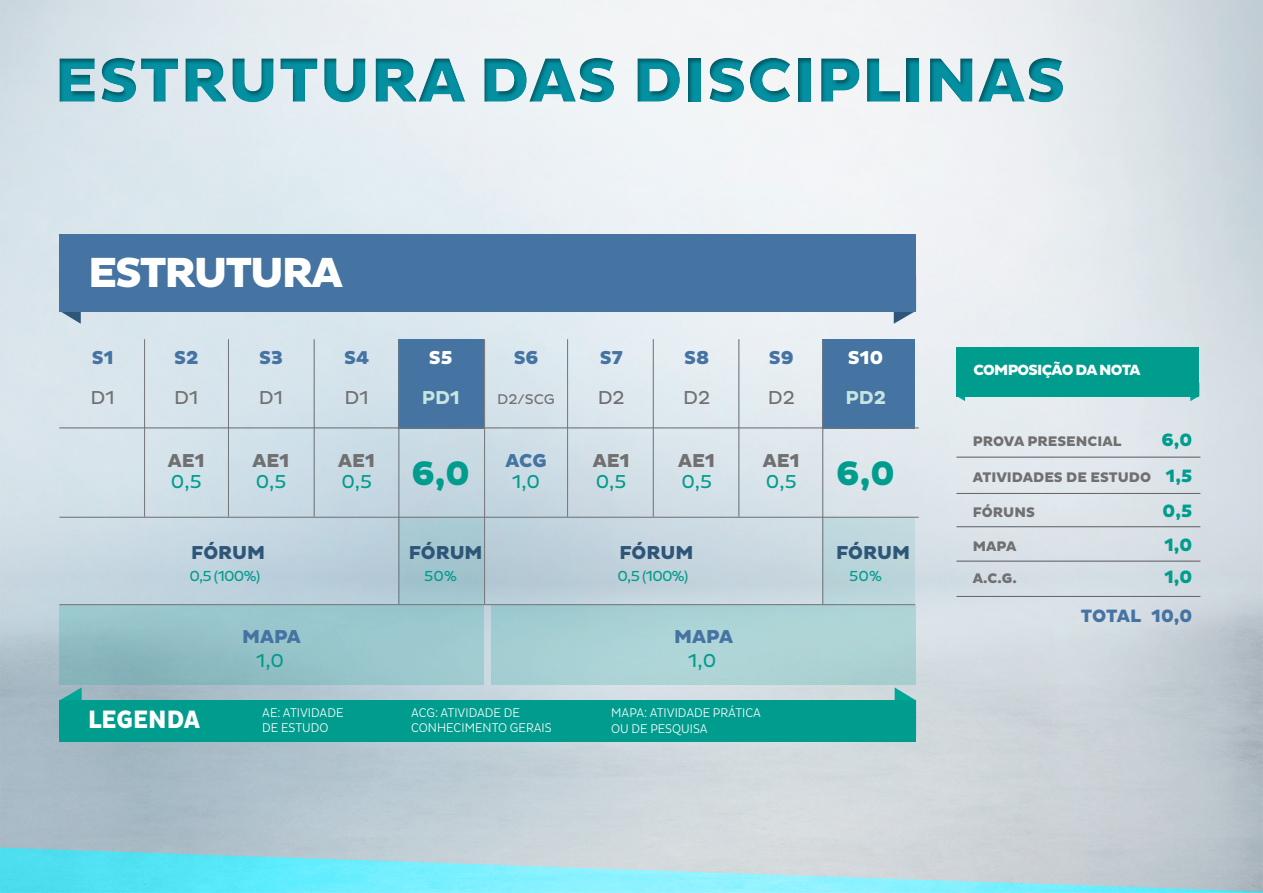
<style>
.page{position:relative;width:1263px;height:893px;background:#fff}
.page>*{position:absolute;margin:0;border:0;box-sizing:border-box;transform-origin:0 0}
.t1{font:800 63.6px "Pluto Sans";letter-spacing:.015em;color:#0490a1}
.t2{font:800 42.9px "Pluto Sans";letter-spacing:-.05em;color:#fff}
.t3{font:800 34.5px "Pluto Sans";color:#009c8d}
.t4{font:800 25.65px "Pluto Sans Cond";color:#fff}
.t5{font:800 19.05px "Pluto Sans";color:#4573a2}
.t6{font:19.05px "Pluto Sans";color:#009c8d}
.t7{font:800 19.05px "Pluto Sans";letter-spacing:-.005em;color:#2e5678}
.t8{font:800 19.05px "Pluto Sans";color:#707070}
.t9{font:19.05px "Pluto Sans";color:#707070}
.t10{font:700 19.05px "Pluto Sans";color:#c7e5e0}
.t11{font:800 19.05px "Pluto Sans";color:#fff}
.t12{font:800 18.15px "Pluto Sans";color:#009c8d}
.t13{font:800 18.15px "Pluto Sans";letter-spacing:-.01em;color:#4573a2}
.t14{font:800 15px "Pluto Sans";letter-spacing:-.05em;color:#fff}
.t15{font:14.85px "Pluto Sans";letter-spacing:-.05em;color:#009c8d}
.t16{font:14.25px "Pluto Sans";color:#707070}
.t17{font:800 14.1px "Pluto Sans";color:#707070}
.t18{font:300 12.9px/15.5px "Pluto Sans Cond";color:#fff}
.s1{font-size:18.15px;color:#009c8d}
</style>
<div class="page">
<img style="left:0;top:0;width:1263px;height:843px">
<div style="left:41px;top:43px;width:1110px;height:81px;background:#000;opacity:.36"></div>
<svg style="left:0;top:843px;width:1263px;height:50px;background:#9cdbe6"></svg>
<hr style="left:956px;top:596px;width:244px;height:1px;background:#646464">
<hr style="left:956px;top:561px;width:244px;height:1px;background:#646464">
<hr style="left:956px;top:526px;width:244px;height:1px;background:#646464">
<hr style="left:956px;top:493px;width:244px;height:1px;background:#646464">
<hr style="left:956px;top:457px;width:244px;height:1px;background:#646464">
<svg style="left:956px;top:396px;width:9px;height:5px"></svg>
<svg style="left:1190px;top:396px;width:9px;height:5px"></svg>
<div style="left:956px;top:347px;width:243px;height:49px;background:#009c8d"></div>
<div style="left:398px;top:339px;width:86px;height:89px;background:#4573a2"></div>
<div style="left:59px;top:605px;width:425px;height:79px;background:linear-gradient(to right,#8cbac0,#9eccd1)"></div>
<div style="left:491px;top:605px;width:425px;height:79px;background:#acd3d5"></div>
<div style="left:822px;top:339px;width:93px;height:89px;background:#4573a2"></div>
<div style="left:398px;top:518px;width:86px;height:86px;background:#a4c7d0"></div>
<div style="left:822px;top:518px;width:93px;height:86px;background:#bbd6db"></div>
<svg style="left:59px;top:311px;width:22px;height:13px"></svg>
<svg style="left:894px;top:311px;width:22px;height:13px"></svg>
<svg style="left:895px;top:687px;width:21px;height:14px"></svg>
<svg style="left:59px;top:687px;width:23px;height:14px"></svg>
<div style="left:59px;top:234px;width:857px;height:77px;background:#4573a2"></div>
<div style="left:59px;top:701px;width:857px;height:41px;background:#009c8d"></div>
<hr style="left:144px;top:339px;width:1px;height:178px;background:#767676">
<hr style="left:228px;top:339px;width:1px;height:178px;background:#767676">
<hr style="left:314px;top:339px;width:1px;height:178px;background:#767676">
<hr style="left:398px;top:339px;width:1px;height:265px;background:#767676">
<hr style="left:484px;top:339px;width:1px;height:265px;background:#767676">
<hr style="left:567px;top:339px;width:1px;height:178px;background:#767676">
<hr style="left:653px;top:339px;width:1px;height:178px;background:#767676">
<hr style="left:738px;top:339px;width:1px;height:178px;background:#767676">
<hr style="left:822px;top:339px;width:1px;height:265px;background:#767676">
<hr style="left:59px;top:427px;width:860px;height:1px;background:#767676">
<hr style="left:59px;top:517px;width:860px;height:1px;background:#767676">
<hr style="left:59px;top:604px;width:856px;height:1px;background:#767676">
<h1 class="t1" style="left:54px;top:44px;width:968px">ESTRUTURA DAS DISCIPLINAS</h1>
<h2 class="t2" style="left:88px;top:248px;width:256px">ESTRUTURA</h2>
<h3 class="t5" style="left:92px;top:347px;width:23px">S1</h3>
<h3 class="t9" style="left:91px;top:387px;width:26px">D1</h3>
<h3 class="t5" style="left:174px;top:347px;width:26px">S2</h3>
<h3 class="t9" style="left:174px;top:387px;width:26px">D1</h3>
<h3 class="t5" style="left:259px;top:347px;width:25px">S3</h3>
<h3 class="t9" style="left:259px;top:387px;width:26px">D1</h3>
<h3 class="t5" style="left:344px;top:347px;width:27px">S4</h3>
<h3 class="t9" style="left:345px;top:387px;width:26px">D1</h3>
<h3 class="t11" style="left:429px;top:347px;width:25px">S5</h3>
<h3 class="t10" style="left:422px;top:387px;width:40px">PD1</h3>
<h3 class="t5" style="left:514px;top:347px;width:26px">S6</h3>
<p class="t16" style="left:497px;top:391px;width:59px">D2/SCG</p>
<h3 class="t5" style="left:600px;top:347px;width:24px">S7</h3>
<h3 class="t9" style="left:598px;top:387px;width:29px">D2</h3>
<h3 class="t5" style="left:684px;top:347px;width:27px">S8</h3>
<h3 class="t9" style="left:683px;top:387px;width:29px">D2</h3>
<h3 class="t5" style="left:769px;top:347px;width:26px">S9</h3>
<h3 class="t9" style="left:768px;top:387px;width:29px">D2</h3>
<h3 class="t11" style="left:848px;top:347px;width:37px">S10</h3>
<h3 class="t10" style="left:845px;top:387px;width:42px">PD2</h3>
<h3 class="t8" style="left:168px;top:450px;width:38px">AE1</h3>
<h3 class="t6" style="left:171px;top:471px;width:32px">0,5</h3>
<h3 class="t8" style="left:253px;top:450px;width:38px">AE1</h3>
<h3 class="t6" style="left:256px;top:471px;width:32px">0,5</h3>
<h3 class="t8" style="left:338px;top:450px;width:38px">AE1</h3>
<h3 class="t6" style="left:341px;top:471px;width:32px">0,5</h3>
<h3 class="t3" style="left:411px;top:454px;width:60px">6,0</h3>
<h3 class="t5" style="left:506px;top:450px;width:43px">ACG</h3>
<h3 class="t6" style="left:512px;top:471px;width:29px">1,0</h3>
<h3 class="t8" style="left:593px;top:450px;width:38px">AE1</h3>
<h3 class="t6" style="left:596px;top:471px;width:32px">0,5</h3>
<h3 class="t8" style="left:678px;top:450px;width:38px">AE1</h3>
<h3 class="t6" style="left:681px;top:471px;width:32px">0,5</h3>
<h3 class="t8" style="left:763px;top:450px;width:38px">AE1</h3>
<h3 class="t6" style="left:766px;top:471px;width:32px">0,5</h3>
<h3 class="t3" style="left:836px;top:454px;width:60px">6,0</h3>
<h3 class="t7" style="left:191px;top:542px;width:75px">FÓRUM</h3>
<h3 class="t7" style="left:409px;top:542px;width:75px">FÓRUM</h3>
<h3 class="t7" style="left:836px;top:542px;width:75px">FÓRUM</h3>
<p class="t15" style="left:189px;top:568px;width:72px">0,5 (100%)</p>
<h3 class="t7" style="left:619px;top:542px;width:75px">FÓRUM</h3>
<p class="t15" style="left:618px;top:568px;width:72px">0,5 (100%)</p>
<p class="t15" style="left:424px;top:568px;width:34px">50%</p>
<p class="t15" style="left:849px;top:568px;width:34px">50%</p>
<h3 class="t5" style="left:242px;top:626px;width:60px">MAPA</h3>
<h3 class="t6" style="left:256px;top:649px;width:29px">1,0</h3>
<h3 class="t5" style="left:674px;top:626px;width:60px">MAPA</h3>
<h3 class="t6" style="left:688px;top:649px;width:29px">1,0</h3>
<h3 class="t4" style="left:88px;top:704px;width:114px">LEGENDA</h3>
<p class="t18" style="left:262px;top:705px;width:83px">AE: ATIVIDADE<br>DE ESTUDO</p>
<p class="t18" style="left:411px;top:705px;width:142px">ACG: ATIVIDADE DE<br>CONHECIMENTO GERAIS</p>
<p class="t18" style="left:611px;top:705px;width:151px">MAPA: ATIVIDADE PRÁTICA<br>OU DE PESQUISA</p>
<p class="t14" style="left:974px;top:362px;width:169px">COMPOSIÇÃO DA NOTA</p>
<p class="t17" style="left:973px;top:433px;width:150px">PROVA PRESENCIAL</p>
<h3 class="t12" style="left:1161px;top:429px;width:32px">6,0</h3>
<p class="t17" style="left:973px;top:469px;width:221px">ATIVIDADES DE ESTUDO <span class="s1">1,5</span></p>
<p class="t17" style="left:973px;top:504px;width:64px">FÓRUNS</p>
<h3 class="t12" style="left:1162px;top:500px;width:31px">0,5</h3>
<p class="t17" style="left:973px;top:538px;width:45px">MAPA</p>
<h3 class="t12" style="left:1164px;top:535px;width:29px">1,0</h3>
<p class="t17" style="left:973px;top:570px;width:45px">A.C.G.</p>
<h3 class="t12" style="left:1164px;top:566px;width:29px">1,0</h3>
<h3 class="t13" style="left:1081px;top:605px;width:113px">TOTAL 10,0</h3>
</div>
